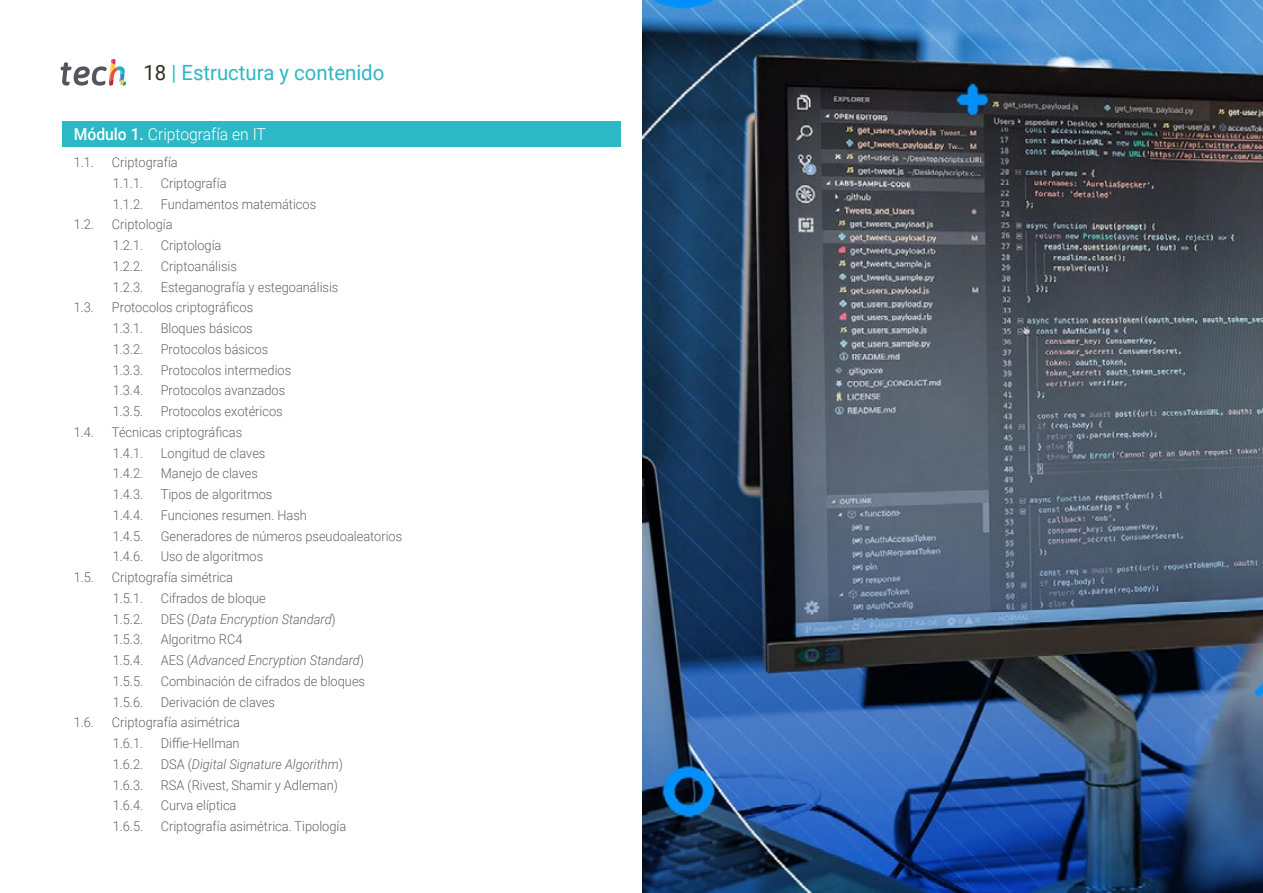
<style>
.page{position:relative;width:1263px;height:893px;background:#fff}
.page>*{position:absolute;margin:0;border:0;box-sizing:border-box;transform-origin:0 0}
.t1{font:21px "Roboto";color:#2db8c5}
.t2{font:300 16.5px "Roboto";color:#fff;scale:.95 1}
.t3{font:300 13.5px/20.7px "Roboto";color:#61646a;scale:.95 1}
.t4{font:italic 300 13.5px "Roboto";color:#61646a;scale:.95 1}
.s1{color:#312e20}
.s2{font-weight:500}
.s3{font-style:normal}
</style>
<div class="page">
<svg style="left:61px;top:59px;width:65px;height:27px"></svg>
<img style="left:642px;top:0;width:621px;height:893px">
<div style="left:63px;top:121px;width:558px;height:25px;background:#2db8c5"></div>
<h1 class="t1" style="left:144px;top:57px;width:242px"><span class="s1">18</span> | Estructura y contenido</h1>
<p class="t2" style="left:74px;top:123px;width:204px"><span class="s2">Módulo 1.</span> Criptografía en IT</p>
<p class="t3" style="left:74px;top:151px;width:23px">1.1.</p>
<p class="t3" style="left:112px;top:151px;width:71px">Criptografía<br>1.1.1.</p>
<p class="t3" style="left:161px;top:172px;width:71px">Criptografía</p>
<p class="t3" style="left:113px;top:193px;width:34px">1.1.2.</p>
<p class="t3" style="left:161px;top:193px;width:165px">Fundamentos matemáticos</p>
<p class="t3" style="left:74px;top:214px;width:23px">1.2.</p>
<p class="t3" style="left:112px;top:214px;width:65px">Criptología<br>1.2.1.</p>
<p class="t3" style="left:161px;top:234px;width:65px">Criptología</p>
<p class="t3" style="left:113px;top:255px;width:34px">1.2.2.</p>
<p class="t3" style="left:161px;top:255px;width:82px">Criptoanálisis</p>
<p class="t3" style="left:113px;top:276px;width:34px">1.2.3.</p>
<p class="t3" style="left:161px;top:276px;width:189px">Esteganografía y estegoanálisis</p>
<p class="t3" style="left:74px;top:297px;width:23px">1.3.</p>
<p class="t3" style="left:112px;top:297px;width:150px">Protocolos criptográficos<br>1.3.1.</p>
<p class="t3" style="left:161px;top:317px;width:98px">Bloques básicos</p>
<p class="t3" style="left:113px;top:338px;width:34px">1.3.2.</p>
<p class="t3" style="left:161px;top:338px;width:115px">Protocolos básicos</p>
<p class="t3" style="left:113px;top:359px;width:34px">1.3.3.</p>
<p class="t3" style="left:161px;top:359px;width:139px">Protocolos intermedios</p>
<p class="t3" style="left:113px;top:380px;width:34px">1.3.4.</p>
<p class="t3" style="left:161px;top:380px;width:133px">Protocolos avanzados</p>
<p class="t3" style="left:113px;top:400px;width:34px">1.3.5.</p>
<p class="t3" style="left:161px;top:400px;width:130px">Protocolos exotéricos</p>
<p class="t3" style="left:74px;top:421px;width:23px">1.4.</p>
<p class="t3" style="left:112px;top:421px;width:139px">Técnicas criptográficas<br>1.4.1.</p>
<p class="t3" style="left:161px;top:442px;width:112px">Longitud de claves</p>
<p class="t3" style="left:113px;top:463px;width:34px">1.4.2.</p>
<p class="t3" style="left:161px;top:463px;width:104px">Manejo de claves</p>
<p class="t3" style="left:113px;top:483px;width:34px">1.4.3.</p>
<p class="t3" style="left:161px;top:483px;width:119px">Tipos de algoritmos</p>
<p class="t3" style="left:113px;top:504px;width:34px">1.4.4.</p>
<p class="t3" style="left:161px;top:504px;width:155px">Funciones resumen. Hash</p>
<p class="t3" style="left:113px;top:525px;width:34px">1.4.5.</p>
<p class="t3" style="left:161px;top:525px;width:256px">Generadores de números pseudoaleatorios</p>
<p class="t3" style="left:113px;top:546px;width:34px">1.4.6.</p>
<p class="t3" style="left:161px;top:546px;width:109px">Uso de algoritmos</p>
<p class="t3" style="left:74px;top:566px;width:23px">1.5.</p>
<p class="t3" style="left:112px;top:566px;width:129px">Criptografía simétrica<br>1.5.1.</p>
<p class="t3" style="left:161px;top:587px;width:112px">Cifrados de bloque</p>
<p class="t3" style="left:113px;top:608px;width:34px">1.5.2.</p>
<p class="t4" style="left:161px;top:609px;width:186px"><span class="s3">DES (</span>Data Encryption Standard<span class="s3">)</span></p>
<p class="t3" style="left:113px;top:629px;width:34px">1.5.3.</p>
<p class="t3" style="left:161px;top:629px;width:88px">Algoritmo RC4</p>
<p class="t3" style="left:113px;top:649px;width:34px">1.5.4.</p>
<p class="t4" style="left:161px;top:651px;width:216px"><span class="s3">AES (</span>Advanced Encryption Standard<span class="s3">)</span></p>
<p class="t3" style="left:113px;top:670px;width:34px">1.5.5.</p>
<p class="t3" style="left:161px;top:670px;width:217px">Combinación de cifrados de bloques</p>
<p class="t3" style="left:113px;top:691px;width:34px">1.5.6.</p>
<p class="t3" style="left:161px;top:691px;width:122px">Derivación de claves</p>
<p class="t3" style="left:74px;top:712px;width:23px">1.6.</p>
<p class="t3" style="left:112px;top:712px;width:136px">Criptografía asimétrica<br>1.6.1.</p>
<p class="t3" style="left:161px;top:732px;width:85px">Diffie-Hellman</p>
<p class="t3" style="left:113px;top:753px;width:34px">1.6.2.</p>
<p class="t4" style="left:161px;top:755px;width:193px"><span class="s3">DSA (</span>Digital Signature Algorithm<span class="s3">)</span></p>
<p class="t3" style="left:113px;top:774px;width:34px">1.6.3.</p>
<p class="t3" style="left:161px;top:774px;width:188px">RSA (Rivest, Shamir y Adleman)</p>
<p class="t3" style="left:113px;top:795px;width:34px">1.6.4.</p>
<p class="t3" style="left:161px;top:795px;width:81px">Curva elíptica</p>
<p class="t3" style="left:113px;top:815px;width:34px">1.6.5.</p>
<p class="t3" style="left:161px;top:815px;width:197px">Criptografía asimétrica. Tipología</p>
</div>
